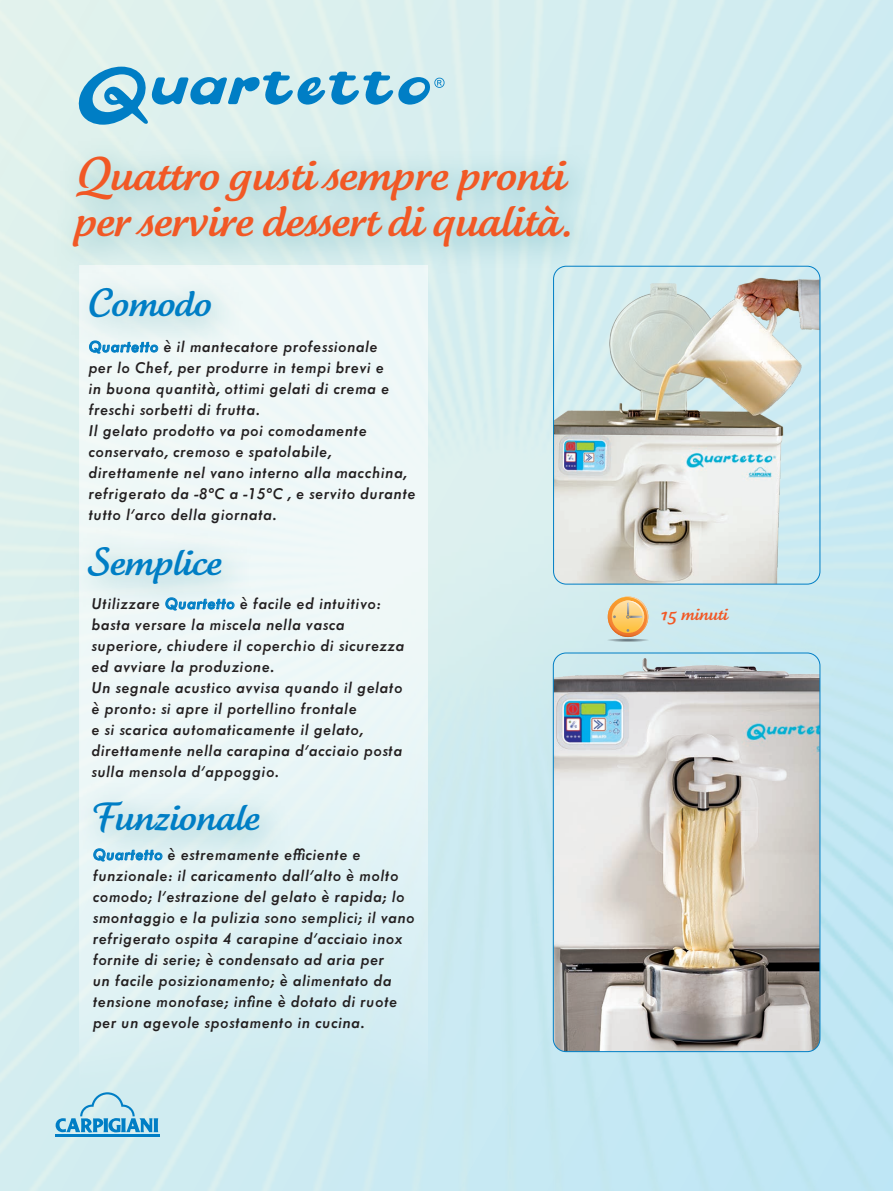
<style>
.page{position:relative;width:893px;height:1191px;background:#fff}
.page>*{position:absolute;margin:0;border:0;box-sizing:border-box;transform-origin:0 0}
.t1{font:46.5px/46.5px "Tartine Script";color:#f15825}
.t2{font:39px "Tartine Script";color:#007ec5}
.t3{font:italic 500 18px/21px "Metallophile Sp 8";color:#231f20}
.t4{font:18px "Tartine Script";color:#f15825}
.s1{color:#007ec5}
</style>
<div class="page">
<img style="left:0;top:0;width:893px;height:1191px">
<img style="left:774px;top:107px;width:119px;height:1084px">
<img style="left:554px;top:266px;width:266px;height:318px">
<div style="left:553px;top:266px;width:267px;height:318px;border:1px solid #007ec5;border-radius:13px"></div>
<img style="left:80px;top:278px;width:347px;height:889px">
<img style="left:553px;top:653px;width:267px;height:398px">
<div style="left:553px;top:652px;width:267px;height:400px;border:1px solid #007ec5;border-radius:13px"></div>
<svg style="left:608px;top:596px;width:40px;height:45px;background:#e7c083"></svg>
<svg style="left:56px;top:1092px;width:102px;height:40px;background:#9ed1e4"></svg>
<hr style="left:55px;top:1134px;width:104px;height:3px;background:#007ec5">
<div style="left:68px;top:267px;width:176px;height:83px;background:#4aa0ac;opacity:.62"></div>
<div style="left:68px;top:526px;width:186px;height:89px;background:#4aa0ac;opacity:.62"></div>
<div style="left:74px;top:781px;width:218px;height:83px;background:#4aa0ac;opacity:.62"></div>
<div style="left:53px;top:135px;width:548px;height:143px;background:#4aa0ac;opacity:.62"></div>
<svg style="left:78px;top:67px;width:367px;height:58px;background:#9bcee1"></svg>
<h1 class="t1" style="left:74px;top:152px;width:500px">Quattro gusti sempre pronti per servire dessert di qualità.</h1>
<h2 class="t2" style="left:87px;top:280px;width:126px">Comodo</h2>
<p class="t3" style="left:88px;top:335px;width:329px"><span class="s1">Quartetto</span> è il mantecatore professionale<br>per lo Chef, per produrre in tempi brevi e<br>in buona quantità, ottimi gelati di crema e freschi sorbetti di frutta.<br>Il gelato prodotto va poi comodamente conservato, cremoso e spatolabile, direttamente nel vano interno alla macchina, refrigerato da -8°C a -15°C , e servito durante tutto l’arco della giornata.</p>
<h2 class="t2" style="left:86px;top:539px;width:137px">Semplice</h2>
<p class="t3" style="left:91px;top:592px;width:315px">Utilizzare <span class="s1">Quartetto</span> è facile ed intuitivo: basta versare la miscela nella vasca superiore, chiudere il coperchio di sicurezza ed avviare la produzione.<br>Un segnale acustico avvisa quando il gelato è pronto: si apre il portellino frontale<br>e si scarica automaticamente il gelato, direttamente nella carapina d’acciaio posta sulla mensola d’appoggio.</p>
<h2 class="t2" style="left:91px;top:794px;width:170px">Funzionale</h2>
<p class="t3" style="left:93px;top:843px;width:324px"><span class="s1">Quartetto</span> è estremamente efficiente e funzionale: il caricamento dall’alto è molto comodo; l’estrazione del gelato è rapida; lo smontaggio e la pulizia sono semplici; il vano refrigerato ospita 4 carapine d’acciaio inox fornite di serie; è condensato ad aria per<br>un facile posizionamento; è alimentato da tensione monofase; infine è dotato di ruote per un agevole spostamento in cucina.</p>
<p class="t4" style="left:661px;top:604px;width:68px">15 minuti</p>
</div>
